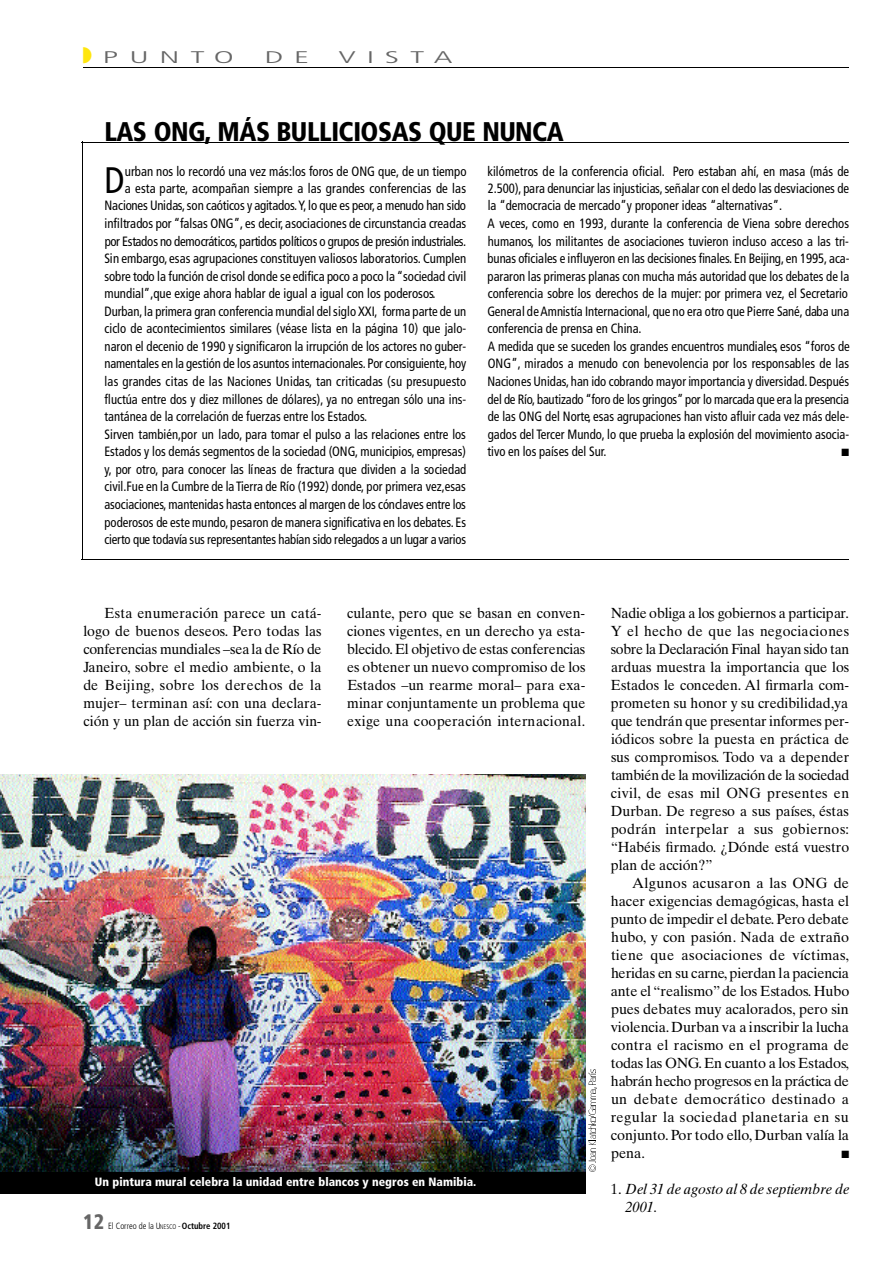
<style>
.page{position:relative;width:893px;height:1263px;background:#fff}
.page>*{position:absolute;margin:0;border:0;box-sizing:border-box;transform-origin:0 0}
.t1{font:condensed 36.9px "Frutiger";color:#000;scale:.95 1}
.t2{font:900 condensed 27px "Frutiger";letter-spacing:-.02em;color:#000}
.t3{font:900 condensed 21px "Frutiger";color:#666;scale:.95 1}
.t4{font:300 condensed 16.8px "Frutiger";color:#666;scale:2 1}
.t5{font:14.7px/18px "Times Ten";color:#000;text-align:justify;scale:.96 1}
.t6{font:14.7px/18px "Times Ten";color:#000;text-align:justify}
.t7{font:italic 14.7px/18px "Times Ten";letter-spacing:-.01em;color:#000}
.t8{font:condensed 13.5px/17.5px "Frutiger";color:#000;scale:.94 1}
.t9{font:condensed 13.5px "Frutiger";color:#000;scale:.95 1}
.t10{font:condensed 13.5px "Frutiger";letter-spacing:-.035em;color:#000;scale:.95 1}
.t11{font:900 condensed 12px "Frutiger";color:#fff}
.t12{font:10.5px "Zapf Dingbats";color:#000}
.t13{font:10.5px "Zapf Dingbats";color:#000;scale:.96 1}
.t14{font:300 condensed 9px "Frutiger";color:#000;scale:.95 1}
.s1{color:#ffe60e}
.s2{font-style:normal}
.s3{font-size:6.75px}
.s4{font-weight:700}
</style>
<div class="page">
<hr style="left:82px;top:142px;width:767px;height:1px;background:#000">
<hr style="left:82px;top:142px;width:1px;height:417px;background:#000">
<hr style="left:82px;top:559px;width:767px;height:1px;background:#000">
<img style="left:0;top:774px;width:585px;height:398px">
<div style="left:0;top:1172px;width:585px;height:22px;background:#000"></div>
<svg style="left:585px;top:1070px;width:12px;height:102px"></svg>
<hr style="left:83px;top:67px;width:766px;height:1px;background:#000">
<p class="t4" style="left:83px;top:50px;width:77px"><span class="s1">◗</span> P U N TO</p>
<p class="t4" style="left:265px;top:50px;width:24px">D E</p>
<p class="t4" style="left:338px;top:50px;width:59px">V I S T A</p>
<h2 class="t2" style="left:104px;top:120px;width:461px">LAS ONG, MÁS BULLICIOSAS QUE NUNCA</h2>
<h1 class="t1" style="left:105px;top:165px;width:23px">D</h1>
<p class="t9" style="left:125px;top:165px;width:361px">urban nos lo recordó una vez más:los foros de ONG que, de un tiempo</p>
<p class="t9" style="left:125px;top:183px;width:361px">a esta parte, acompañan siempre a las grandes conferencias de las</p>
<p class="t9" style="left:104px;top:200px;width:382px">Naciones Unidas, son caóticos y agitados.Y, lo que es peor, a menudo han sido</p>
<p class="t9" style="left:104px;top:218px;width:382px">i n filtrados por “falsas ONG”, es decir, asociaciones de circunstancia creadas</p>
<p class="t10" style="left:105px;top:236px;width:382px">por Estados no democráticos, partidos políticos o grupos de presión industriales.</p>
<p class="t9" style="left:104px;top:253px;width:382px">Sin embargo, esas agrupaciones constituyen valiosos laboratorios. C u m p l e n</p>
<p class="t9" style="left:104px;top:270px;width:382px">sobre todo la función de crisol donde se edifica poco a poco la “sociedad civil</p>
<p class="t9" style="left:104px;top:288px;width:350px">mundial”,que exige ahora hablar de igual a igual con los poderosos.</p>
<p class="t8" style="left:105px;top:303px;width:386px">D u r b a n , la primera gran conferencia mundial del siglo XXI, forma parte de un</p>
<p class="t8" style="left:104px;top:321px;width:386px">ciclo de acontecimientos similares (véase lista en la página 10) que jalo-</p>
<p class="t8" style="left:105px;top:339px;width:386px">naron el decenio de 1990 y significaron la irrupción de los actores no guber-</p>
<p class="t8" style="left:104px;top:356px;width:386px">namentales en la gestión de los asuntos internacionales. Por consiguiente, h o y</p>
<p class="t8" style="left:104px;top:373px;width:386px">las grandes citas de las Naciones Unidas, tan criticadas (su presupuesto</p>
<p class="t8" style="left:105px;top:391px;width:386px">fluctúa entre dos y diez millones de dólares), ya no entregan sólo una ins-</p>
<p class="t8" style="left:104px;top:409px;width:281px">tantánea de la correlación de fuerzas entre los Estados.</p>
<p class="t8" style="left:105px;top:426px;width:386px">Sirven también,por un lado, para tomar el pulso a las relaciones entre los</p>
<p class="t8" style="left:104px;top:444px;width:386px">Estados y los demás segmentos de la sociedad (ONG, municipios, empresas)</p>
<p class="t8" style="left:104px;top:461px;width:386px">y, por otro, para conocer las líneas de fractura que dividen a la sociedad</p>
<p class="t8" style="left:105px;top:479px;width:385px">civil.Fue en la Cumbre de la Tierra de Río (1992) donde, por primera vez,esas</p>
<p class="t8" style="left:104px;top:496px;width:386px">a s o c i a c i o n e s, mantenidas hasta entonces al margen de los cónclaves entre los</p>
<p class="t8" style="left:104px;top:514px;width:386px">poderosos de este mundo, pesaron de manera signific a t i va en los debates. E s</p>
<p class="t8" style="left:104px;top:531px;width:386px">cierto que todavía sus representantes habían sido relegados a un lugar a va r i o s</p>
<p class="t8" style="left:487px;top:163px;width:387px">kilómetros de la conferencia ofic i a l . Pero estaban ahí, en masa (más de 2 . 5 0 0 ) , para denunciar las injusticias, señalar con el dedo las desviaciones de la “democracia de mercado”y proponer ideas “alternativas”.<br>A veces, como en 1993, durante la conferencia de Viena sobre derechos h u m a n o s, los militantes de asociaciones tuvieron incluso acceso a las tri&shy;bunas oficiales e influyeron en las decisiones fin a l e s. En Beijing, en 1995, a c a&shy;pararon las primeras planas con mucha más autoridad que los debates de la conferencia sobre los derechos de la mujer: por primera vez, el Secretario General de Amnistía Internacional, que no era otro que Pierre Sané, daba una conferencia de prensa en China.<br>A medida que se suceden los grandes encuentros mundiales, esos “foros de O N G ” , mirados a menudo con benevolencia por los responsables de las Naciones Unidas, han ido cobrando mayor importancia y diversidad.D e s p u é s del de Río, bautizado “foro de los gringos” por lo marcada que era la presencia de las ONG del Norte, esas agrupaciones han visto afluir cada vez más dele&shy;gados del Tercer Mundo, lo que prueba la explosión del movimiento asocia&shy;tivo en los países del Sur.</p>
<p class="t13" style="left:841px;top:447px;width:9px">■</p>
<p class="t5" style="left:83px;top:605px;width:249px;text-indent:21px">Esta enumeración parece un catá&shy;logo de buenos deseos. Pero todas las conferencias mundiales –sea la de Río de Ja n e i r o, sobre el medio ambiente, o la de Beijing, sobre los derechos de la mujer– terminan así: con una declara&shy;ción y un plan de acción sin fuerza vin-</p>
<p class="t5" style="left:347px;top:605px;width:250px">c u l a n t e, pero que se basan en conven&shy;ciones vigentes, en un derecho ya esta&shy;b l e c i d o. El objetivo de estas conferencias es obtener un nuevo compromiso de los Estados –un rearme moral– para exa&shy;minar conjuntamente un problema que exige una cooperación internacional.</p>
<p class="t5" style="left:611px;top:605px;width:250px">Nadie obliga a los gobiernos a participar.<br>Y el hecho de que las negociaciones sobre la Declaración Final hayan sido tan arduas muestra la importancia que los Estados le conceden. Al firmarla com&shy;prometen su honor y su credibilidad,ya que tendrán que presentar informes per&shy;iódicos sobre la puesta en práctica de sus compromisos. Todo va a depender también de la movilización de la sociedad c i v i l , de esas mil ONG presentes en D u r b a n . De regreso a sus países, é s t a s podrán interpelar a sus gobiernos: “Habéis fir m a d o. ¿Dónde está vuestro plan de acción?”</p>
<p class="t6" style="left:611px;top:875px;width:240px;text-indent:21px">Algunos acusaron a las ONG de hacer exigencias demagógicas, hasta el punto de impedir el debate. Pero debate h u b o, y con pasión. Nada de extraño tiene que asociaciones de víctimas, heridas en su carne, pierdan la paciencia ante el “ r e a l i s m o ”de los Estados. H u b o pues debates muy acalorados, pero sin v i o l e n c i a .Durban va a inscribir la lucha contra el racismo en el programa de todas las ONG. En cuanto a los Estados, habrán hecho progresos en la práctica de un debate democrático destinado a regular la sociedad planetaria en su c o n j u n t o. Por todo ello, Durban valía la pena.</p>
<p class="t12" style="left:841px;top:1149px;width:9px">■</p>
<p class="t7" style="left:625px;top:1181px;width:225px;text-indent:-15px"><span class="s2">1.</span> Del 31 de agosto al 8 de septiembre de<br>2001.</p>
<p class="t11" style="left:95px;top:1177px;width:383px">Un pintura mural celebra la unidad entre blancos y negros en Namibia.</p>
<h3 class="t3" style="left:83px;top:1214px;width:23px">12</h3>
<p class="t14" style="left:108px;top:1222px;width:130px">El Correo de la U<span class="s3">NESCO</span> -<span class="s4">Octubre 2001</span></p>
</div>
